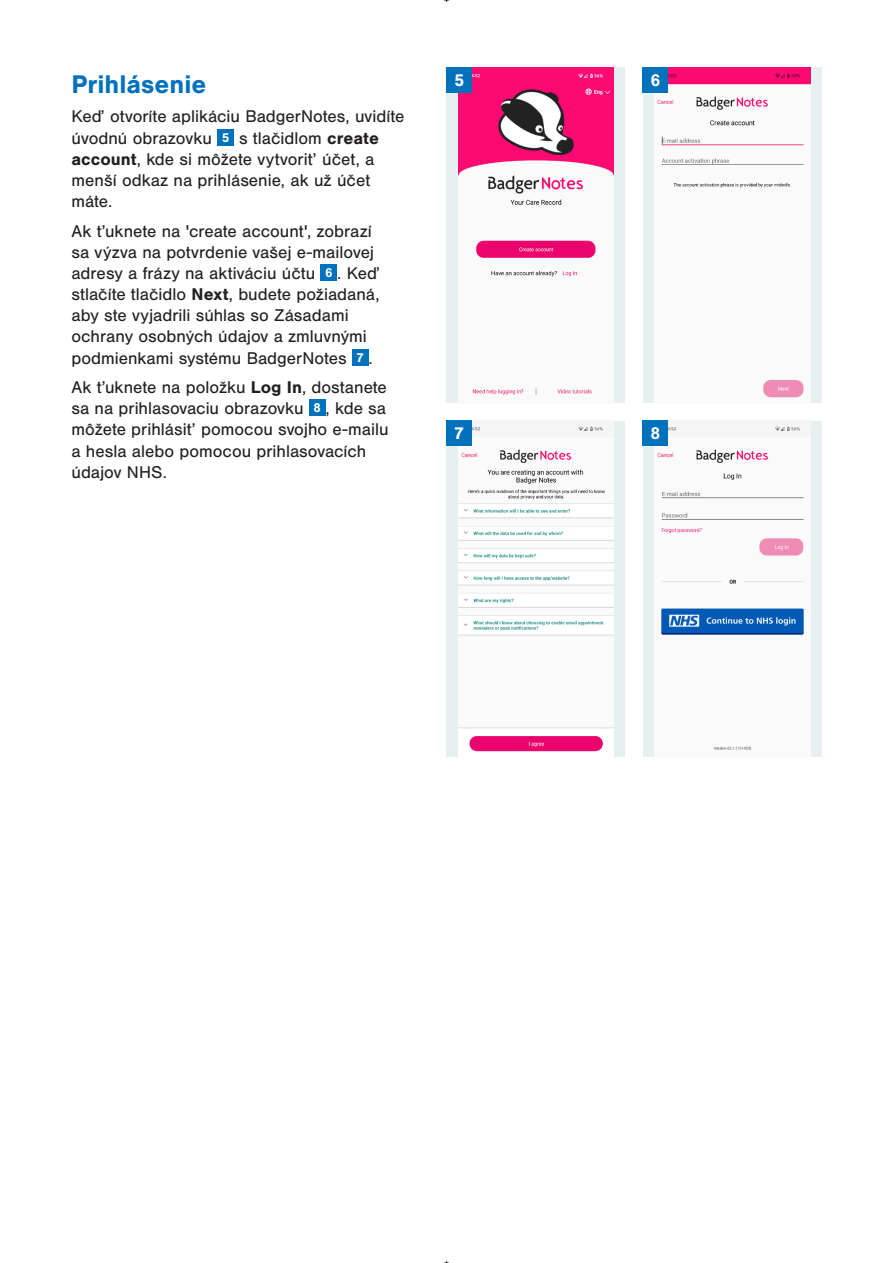
<style>
.page{position:relative;width:893px;height:1263px;background:#fff}
.page>*{position:absolute;margin:0;border:0;box-sizing:border-box;transform-origin:0 0}
.t1{font:700 26.4px "Nimbus San";color:#0072bc}
.t2{font:17.7px/21.1px "Nimbus San";color:#231f20}
.t3{font:700 17.7px "Nimbus San";color:#fff}
.s1{font-weight:700;font-size:13.2px;color:#fff}
.s2{font-weight:700}
</style>
<div class="page">
<div style="left:217px;top:129px;width:17px;height:17px;background:#0072bc"></div>
<div style="left:320px;top:264px;width:17px;height:17px;background:#0072bc"></div>
<div style="left:352px;top:349px;width:17px;height:17px;background:#0072bc"></div>
<div style="left:309px;top:400px;width:17px;height:16px;background:#0072bc"></div>
<div style="left:643px;top:68px;width:179px;height:335px;background:#e7f0f1"></div>
<img style="left:654px;top:68px;width:156px;height:335px">
<div style="left:446px;top:68px;width:179px;height:335px;background:#e7f0f1"></div>
<img style="left:458px;top:68px;width:156px;height:335px">
<div style="left:446px;top:421px;width:179px;height:336px;background:#e7f0f1"></div>
<img style="left:458px;top:421px;width:156px;height:336px">
<div style="left:643px;top:421px;width:179px;height:336px;background:#e7f0f1"></div>
<img style="left:654px;top:421px;width:156px;height:336px">
<div style="left:446px;top:68px;width:25px;height:25px;background:#0072bc"></div>
<div style="left:643px;top:68px;width:25px;height:25px;background:#0072bc"></div>
<div style="left:446px;top:421px;width:25px;height:25px;background:#0072bc"></div>
<div style="left:643px;top:421px;width:25px;height:25px;background:#0072bc"></div>
<p class="t1" style="left:71px;top:69px;width:136px">Prihlásenie</p>
<p class="t2" style="left:71px;top:106px;width:335px">Keď otvoríte aplikáciu BadgerNotes, uvidíte úvodnú obrazovku <span class="s1">5</span> s tlačidlom <span class="s2">create account</span>, kde si môžete vytvoriť účet, a menší odkaz na prihlásenie, ak už účet máte.</p>
<p class="t2" style="left:71px;top:220px;width:310px">Ak ťuknete na 'create account', zobrazí sa výzva na potvrdenie vašej e-mailovej adresy a frázy na aktiváciu účtu <span class="s1">6</span> . Keď stlačíte tlačidlo <span class="s2">Next</span>, budete požiadaná, aby ste vyjadrili súhlas so Zásadami ochrany osobných údajov a zmluvnými podmienkami systému BadgerNotes <span class="s1">7</span> .</p>
<p class="t2" style="left:71px;top:377px;width:319px">Ak ťuknete na položku <span class="s2">Log In</span>, dostanete sa na prihlasovaciu obrazovku <span class="s1">8</span> , kde sa môžete prihlásiť pomocou svojho e-mailu a hesla alebo pomocou prihlasovacích údajov NHS.</p>
<p class="t3" style="left:454px;top:70px;width:11px">5</p>
<p class="t3" style="left:650px;top:70px;width:11px">6</p>
<p class="t3" style="left:454px;top:423px;width:11px">7</p>
<p class="t3" style="left:650px;top:423px;width:11px">8</p>
</div>
